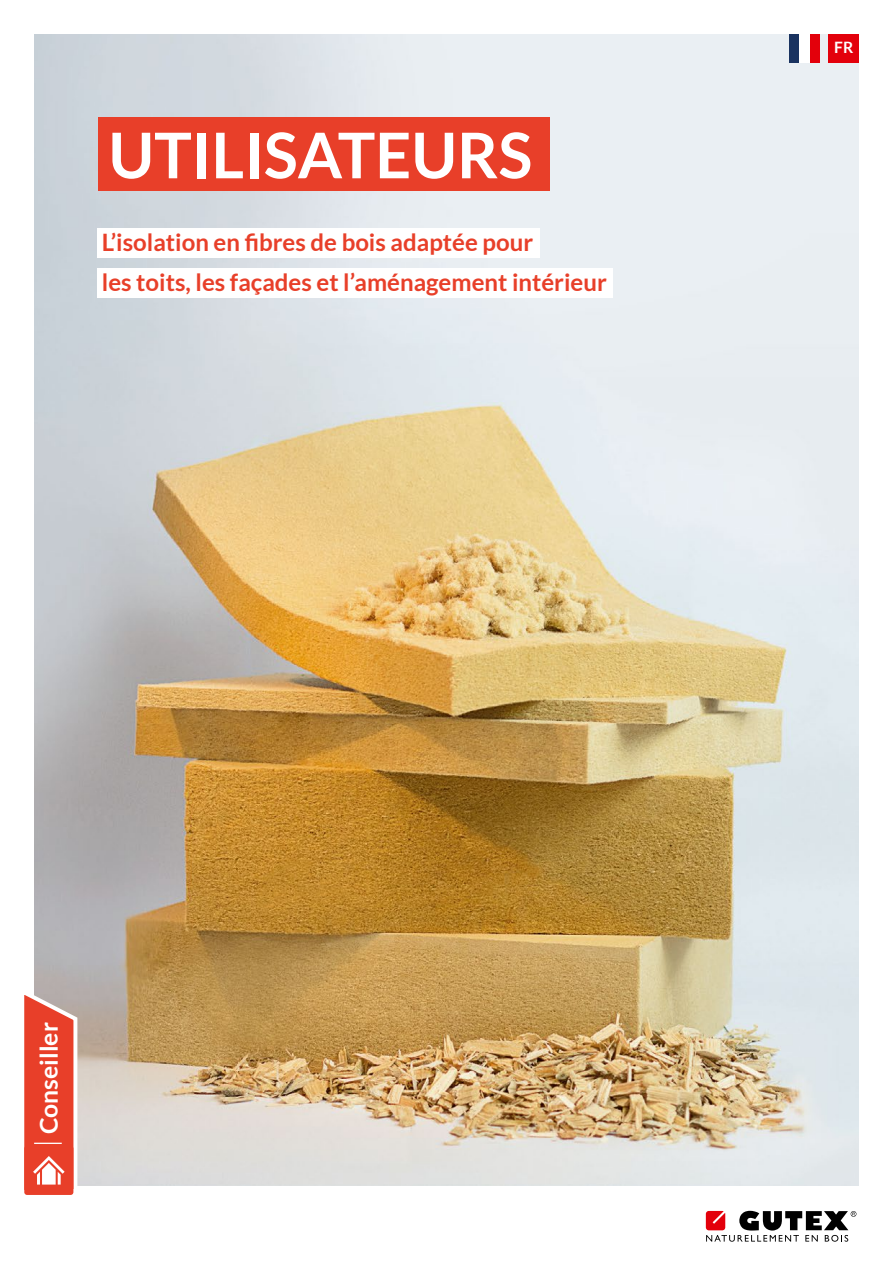
<style>
.page{position:relative;width:893px;height:1263px;background:#fff}
.page>*{position:absolute;margin:0;border:0;box-sizing:border-box;transform-origin:0 0}
.Titel_Headline_Brosc{font:700 63px "Lato";color:#fff}
.Zwischenüberschrifte{font:700 24.75px "Lato";color:#fff}
.Titel_Subheadline_Br{font:700 24px "Lato";color:#e83f29}
.t1{font:700 15.75px "Lato";color:#fff}
</style>
<div class="page">
<img style="left:34px;top:34px;width:825px;height:1151px">
<svg style="left:706px;top:1211px;width:150px;height:31px"></svg>
<svg style="left:24px;top:985px;width:55px;height:210px;background:#e66453"></svg>
<div style="left:98px;top:117px;width:451px;height:74px;background:#e83f29"></div>
<div style="left:98px;top:228px;width:442px;height:29px;background:#fff"></div>
<div style="left:98px;top:269px;width:515px;height:29px;background:#fff"></div>
<div style="left:810px;top:34px;width:10px;height:28px;background:#e3000b"></div>
<div style="left:789px;top:34px;width:10px;height:28px;background:#1a3360"></div>
<div style="left:799px;top:34px;width:11px;height:28px;background:#fff"></div>
<div style="left:828px;top:34px;width:31px;height:28px;background:#e3000b"></div>
<p class="Titel_Headline_Brosc" style="left:108px;top:119px;width:425px">UTILISATEURS</p>
<p class="Titel_Subheadline_Br" style="left:102px;top:228px;width:433px">L’isolation en fibres de bois adaptée pour</p>
<p class="Titel_Subheadline_Br" style="left:102px;top:269px;width:506px">les toits, les façades et l’aménagement intérieur</p>
<p class="t1" style="left:834px;top:38px;width:21px">FR</p>
<p class="Zwischenüberschrifte" style="left:35px;top:1134px;width:113px;rotate:-90deg">Conseiller</p>
</div>
